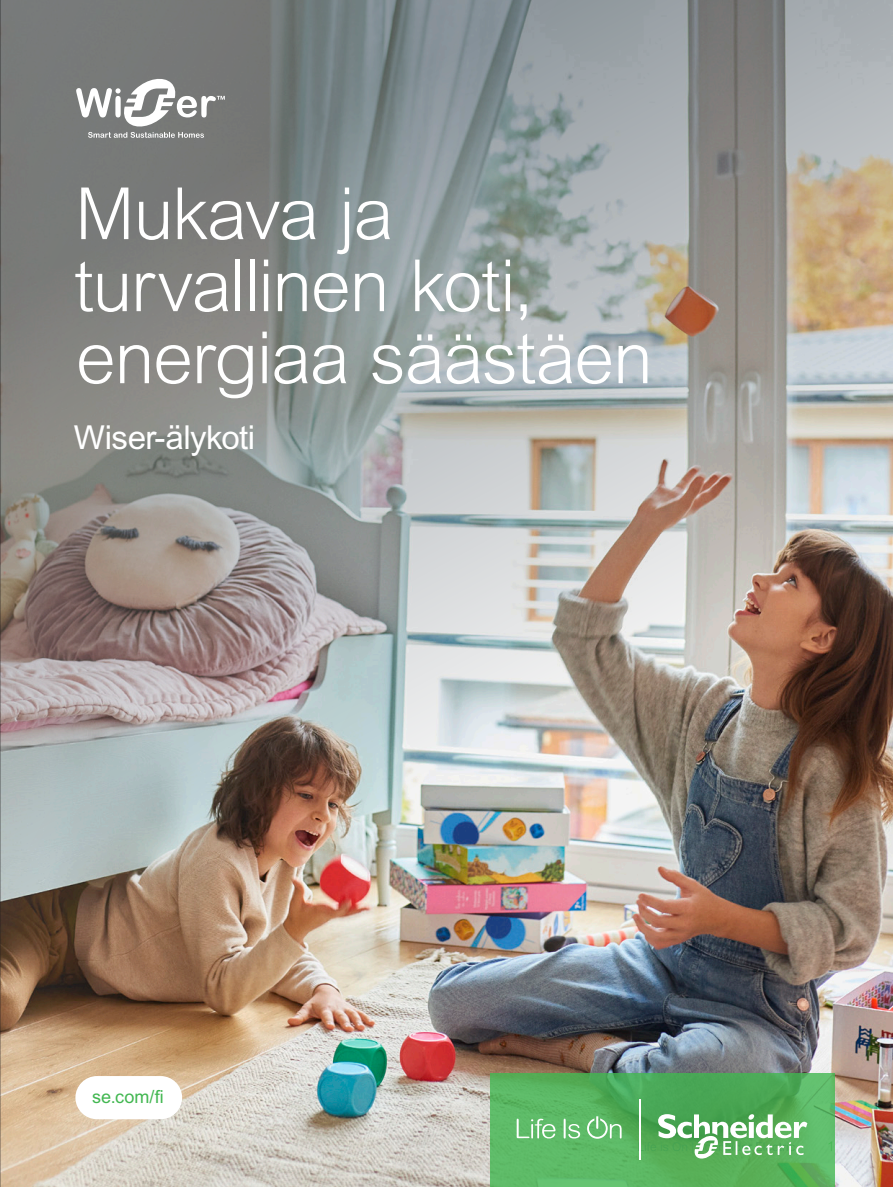
<style>
.page{position:relative;width:893px;height:1187px;background:#fff}
.page>*{position:absolute;margin:0;border:0;box-sizing:border-box;transform-origin:0 0}
.Cover_Headline{font:300 72px/72px "Arial MT Pro";letter-spacing:-.02em;color:#fff}
.Cover_Subheadline{font:33px "Arial MT Pro";letter-spacing:-.015em;color:#fff}
.Cover_Capsule{font:18px "Arial MT Pro";color:#42b751}
.t1{font:300 13.5px "Arial Rounded MT Pro";color:#42b751}
</style>
<div class="page">
<img style="left:0;top:0;width:893px;height:1186px">
<svg style="left:490px;top:1073px;width:344px;height:113px;background:#56b25f"></svg>
<svg style="left:517px;top:1118px;width:38px;height:20px"></svg>
<svg style="left:564px;top:1118px;width:16px;height:20px"></svg>
<svg style="left:587px;top:1116px;width:35px;height:22px"></svg>
<hr style="left:639px;top:1098px;width:1px;height:61px;background:#fff">
<svg style="left:658px;top:1113px;width:149px;height:46px"></svg>
<div style="left:75px;top:1075px;width:107px;height:44px;background:#fff;border-radius:22px"></div>
<svg style="left:76px;top:76px;width:149px;height:62px"></svg>
<p class="Cover_Headline" style="left:74px;top:179px;width:580px">Mukava ja turvallinen koti, energiaa säästäen</p>
<p class="Cover_Subheadline" style="left:74px;top:418px;width:183px">Wiser-älykoti</p>
<p class="Cover_Capsule" style="left:92px;top:1086px;width:73px">se.com/fi</p>
<p class="t1" style="left:827px;top:1138px;width:9px">1</p>
</div>
